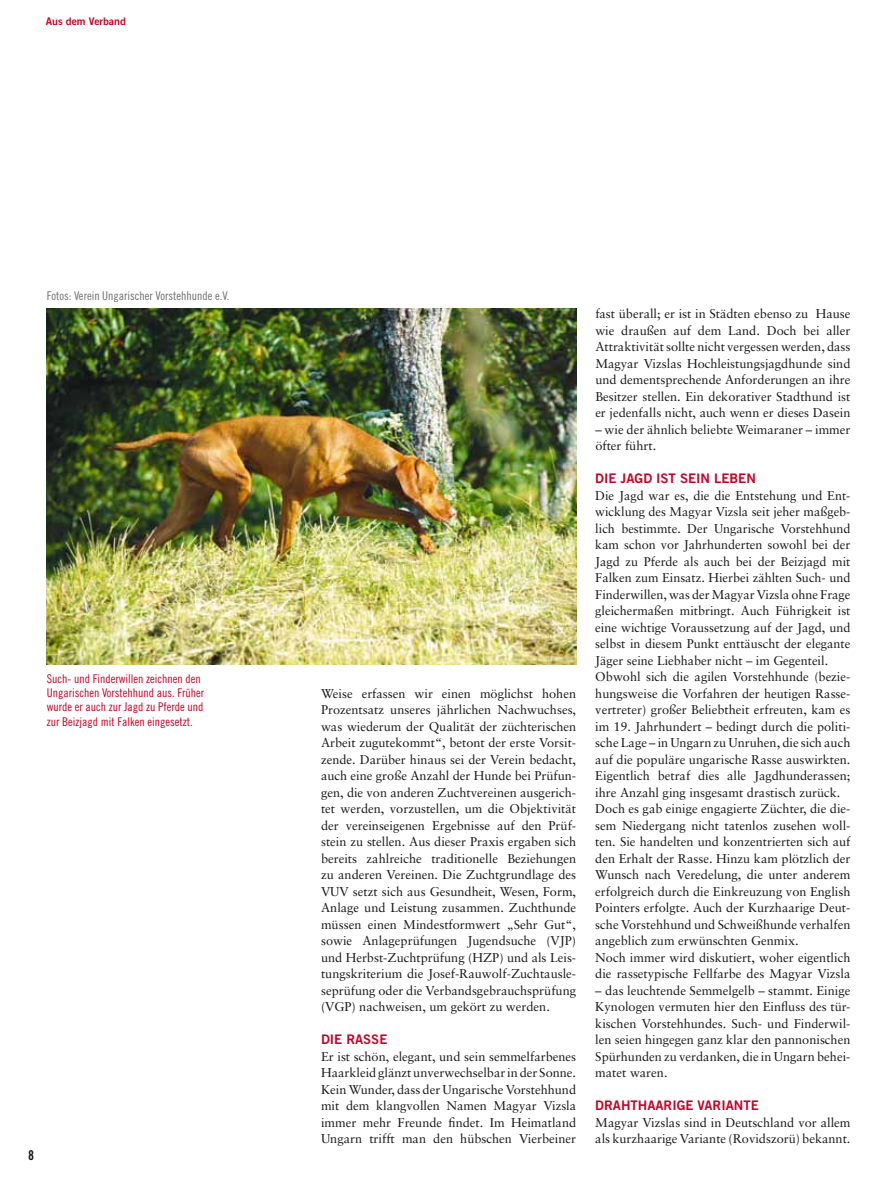
<style>
.page{position:relative;width:893px;height:1191px;background:#fff}
.page>*{position:absolute;margin:0;border:0;box-sizing:border-box;transform-origin:0 0}
.t1{font:13.5px "Trade Gothic Bold Cond Twenty";color:#181716}
.t2{font:13.2px "Trade Gothic Bold Two";color:#c80024}
.t3{font:12.75px/16.5px "Sabon";color:#181716;text-align:justify}
.t4{font:12px/14.4px "Trade Gothic Cond Eighteen";color:#c80024}
.t5{font:12px "Trade Gothic Cond Eighteen";color:#6e6e6e}
.t6{font:10.5px "Trade Gothic Bold Two";color:#c80024}
</style>
<div class="page">
<img style="left:47px;top:309px;width:529px;height:355px">
<p class="t6" style="left:46px;top:14px;width:82px">AUS DEM VERBAND</p>
<p class="t5" style="left:47px;top:289px;width:184px">Fotos: Verein Ungarischer Vorstehhunde e.V.</p>
<p class="t4" style="left:47px;top:671px;width:159px">Such- und Finderwillen zeichnen den Ungarischen Vorstehhund aus. Früher wurde er auch zur Jagd zu Pferde und zur Beizjagd mit Falken eingesetzt.</p>
<p class="t1" style="left:28px;top:1146px;width:7px">8</p>
<p class="t3" style="left:321px;top:685px;width:257px">Weise erfassen wir einen möglichst hohen Prozentsatz unseres jährlichen Nachwuchses, was wiederum der Qualität der züchterischen Arbeit zugutekommt“, betont der erste Vorsit&shy;zende. Darüber hinaus sei der Verein bedacht, auch eine große Anzahl der Hunde bei Prüfun&shy;gen, die von anderen Zuchtvereinen ausgerich&shy;tet werden, vorzustellen, um die Objektivität der vereinseigenen Ergebnisse auf den Prüf&shy;stein zu stellen. Aus dieser Praxis ergaben sich bereits zahlreiche traditionelle Beziehungen zu anderen Vereinen. Die Zuchtgrundlage des VUV setzt sich aus Gesundheit, Wesen, Form, Anlage und Leistung zusammen. Zuchthunde müssen einen Mindestformwert „Sehr Gut“, sowie Anlageprüfungen Jugendsuche (VJP) und Herbst-Zuchtprüfung (HZP) und als Leis&shy;tungskriterium die Josef-Rauwolf-Zuchtausle&shy;seprüfung oder die Verbandsgebrauchsprüfung (VGP) nachweisen, um gekört zu werden.</p>
<p class="t2" style="left:321px;top:1031px;width:68px">DIE RASSE</p>
<p class="t3" style="left:321px;top:1048px;width:257px">Er ist schön, elegant, und sein semmelfarbenes Haarkleid glänzt unverwechselbar in der Sonne.<br>Kein Wunder, dass der Ungarische Vorstehhund mit dem klangvollen Namen Magyar Vizsla immer mehr Freunde findet. Im Heimatland Ungarn trifft man den hübschen Vierbeiner</p>
<p class="t3" style="left:595px;top:305px;width:257px">fast überall; er ist in Städten ebenso zu Hause wie draußen auf dem Land. Doch bei aller Attraktivität sollte nicht vergessen werden, dass Magyar Vizslas Hochleistungsjagdhunde sind und dementsprechende Anforderungen an ihre Besitzer stellen. Ein dekorativer Stadthund ist er jedenfalls nicht, auch wenn er dieses Dasein</p>
<p class="t3" style="left:595px;top:421px;width:257px">– wie der ähnlich beliebte Weimaraner – immer öfter führt.</p>
<p class="t2" style="left:595px;top:470px;width:162px">DIE JAGD IST SEIN LEBEN</p>
<p class="t3" style="left:595px;top:487px;width:257px;text-align:left">Die Jagd war es, die die Entstehung und Ent&shy;wicklung des Magyar Vizsla seit jeher maßgeb&shy;lich bestimmte. Der Ungarische Vorstehhund kam schon vor Jahrhunderten sowohl bei der Jagd zu Pferde als auch bei der Beizjagd mit Falken zum Einsatz. Hierbei zählten Such- und Finderwillen, was der Magyar Vizsla ohne Frage gleichermaßen mitbringt. Auch Führigkeit ist eine wichtige Voraussetzung auf der Jagd, und selbst in diesem Punkt enttäuscht der elegante Jäger seine Liebhaber nicht – im Gegenteil.<br>Obwohl sich die agilen Vorstehhunde (bezie&shy;hungsweise die Vorfahren der heutigen Rasse&shy;vertreter) großer Beliebtheit erfreuten, kam es im 19. Jahrhundert – bedingt durch die politi&shy;sche Lage – in Ungarn zu Unruhen, die sich auch auf die populäre ungarische Rasse auswirkten.<br>Eigentlich betraf dies alle Jagdhunderassen; ihre Anzahl ging insgesamt drastisch zurück.<br>Doch es gab einige engagierte Züchter, die die&shy;sem Niedergang nicht tatenlos zusehen woll&shy;ten. Sie handelten und konzentrierten sich auf den Erhalt der Rasse. Hinzu kam plötzlich der Wunsch nach Veredelung, die unter anderem erfolgreich durch die Einkreuzung von English Pointers erfolgte. Auch der Kurzhaarige Deut&shy;sche Vorstehhund und Schweißhunde verhalfen angeblich zum erwünschten Genmix.<br>Noch immer wird diskutiert, woher eigentlich die rassetypische Fellfarbe des Magyar Vizsla</p>
<p class="t3" style="left:595px;top:982px;width:257px">– das leuchtende Semmelgelb – stammt. Einige Kynologen vermuten hier den Einfluss des tür&shy;kischen Vorstehhundes. Such- und Finderwil&shy;len seien hingegen ganz klar den pannonischen Spürhunden zu verdanken, die in Ungarn behei&shy;matet waren.</p>
<p class="t2" style="left:595px;top:1097px;width:165px">DRAHTHAARIGE VARIANTE</p>
<p class="t3" style="left:595px;top:1114px;width:257px">Magyar Vizslas sind in Deutschland vor allem als kurzhaarige Variante (Rovidszorü) bekannt.</p>
</div>
